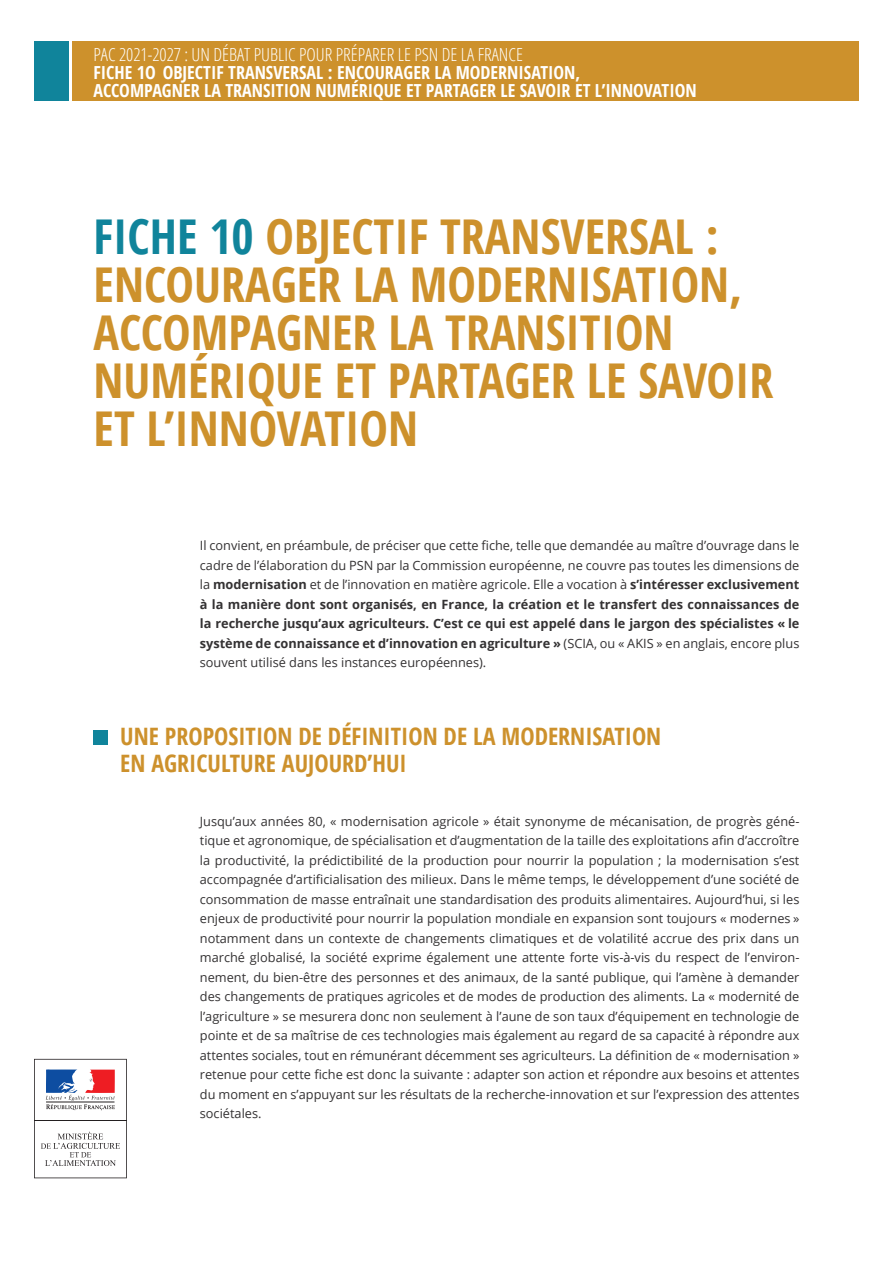
<style>
.page{position:relative;width:893px;height:1263px;background:#fff}
.page>*{position:absolute;margin:0;border:0;box-sizing:border-box;transform-origin:0 0}
.t1{font:700 condensed 48px/48px "Open Sans";color:#cd912c}
.t2{font:700 condensed 24px/27px "Open Sans";color:#cd912c}
.t3{font:700 condensed 18px/18px "Open Sans";color:#fff}
.t4{font:300 condensed 18px "Open Sans";color:#fff}
.t5{font:12.75px/19.5px "Open Sans";color:#343233;text-align:justify}
.s1{color:#10849b}
.s2{font-weight:700}
</style>
<div class="page">
<div style="left:73px;top:42px;width:786px;height:59px;background:#cd912c"></div>
<div style="left:34px;top:42px;width:34px;height:59px;background:#10849b"></div>
<div style="left:94px;top:730px;width:14px;height:15px;background:#10849b"></div>
<svg style="left:34px;top:1059px;width:93px;height:119px"></svg>
<h3 class="t4" style="left:94px;top:42px;width:431px">PAC 2021-2027 : UN DÉBAT PUBLIC POUR PRÉPARER LE PSN DE LA FRANCE</h3>
<h3 class="t3" style="left:94px;top:63px;width:605px">FICHE 1O OBJECTIF TRANSVERSAL : ENCOURAGER LA MODERNISATION,<br>ACCOMPAGNER LA TRANSITION NUMÉRIQUE ET PARTAGER LE SAVOIR ET L’INNOVATION</h3>
<h1 class="t1" style="left:94px;top:211px;width:681px"><span class="s1">FICHE 10</span> OBJECTIF TRANSVERSAL :<br>ENCOURAGER LA MODERNISATION,<br>ACCOMPAGNER LA TRANSITION<br>NUMÉRIQUE ET PARTAGER LE SAVOIR<br>ET L’INNOVATION</h1>
<p class="t5" style="left:200px;top:535px;width:601px">Il convient, en préambule, de préciser que cette fiche, telle que demandée au maître d’ouvrage dans le cadre de l’élaboration du PSN par la Commission européenne, ne couvre pas toutes les dimensions de la <span class="s2">modernisation</span> et de l’innovation en matière agricole. Elle a vocation à <span class="s2">s’intéresser exclusivement à la manière dont sont organisés, en France, la création et le transfert des connaissances de la recherche jusqu’aux agriculteurs. C’est ce qui est appelé dans le jargon des spécialistes « le système de connaissance et d’innovation en agriculture »</span> (SCIA, ou « AKIS » en anglais, encore plus souvent utilisé dans les instances européennes).</p>
<h2 class="t2" style="left:120px;top:722px;width:542px">UNE PROPOSITION DE DÉFINITION DE LA MODERNISATION<br>EN AGRICULTURE AUJOURD’HUI</h2>
<p class="t5" style="left:200px;top:811px;width:601px">Jusqu’aux années 80, « modernisation agricole » était synonyme de mécanisation, de progrès géné&shy;tique et agronomique, de spécialisation et d’augmentation de la taille des exploitations afin d’accroître la productivité, la prédictibilité de la production pour nourrir la population ; la modernisation s’est accompagnée d’artificialisation des milieux. Dans le même temps, le développement d’une société de consommation de masse entraînait une standardisation des produits alimentaires. Aujourd’hui, si les enjeux de productivité pour nourrir la population mondiale en expansion sont toujours « modernes » notamment dans un contexte de changements climatiques et de volatilité accrue des prix dans un marché globalisé, la société exprime également une attente forte vis-à-vis du respect de l’environ&shy;nement, du bien-être des personnes et des animaux, de la santé publique, qui l’amène à demander des changements de pratiques agricoles et de modes de production des aliments. La « modernité de l’agriculture » se mesurera donc non seulement à l’aune de son taux d’équipement en technologie de pointe et de sa maîtrise de ces technologies mais également au regard de sa capacité à répondre aux attentes sociales, tout en rémunérant décemment ses agriculteurs. La définition de « modernisation » retenue pour cette fiche est donc la suivante : adapter son action et répondre aux besoins et attentes du moment en s’appuyant sur les résultats de la recherche-innovation et sur l’expression des attentes sociétales.</p>
</div>
